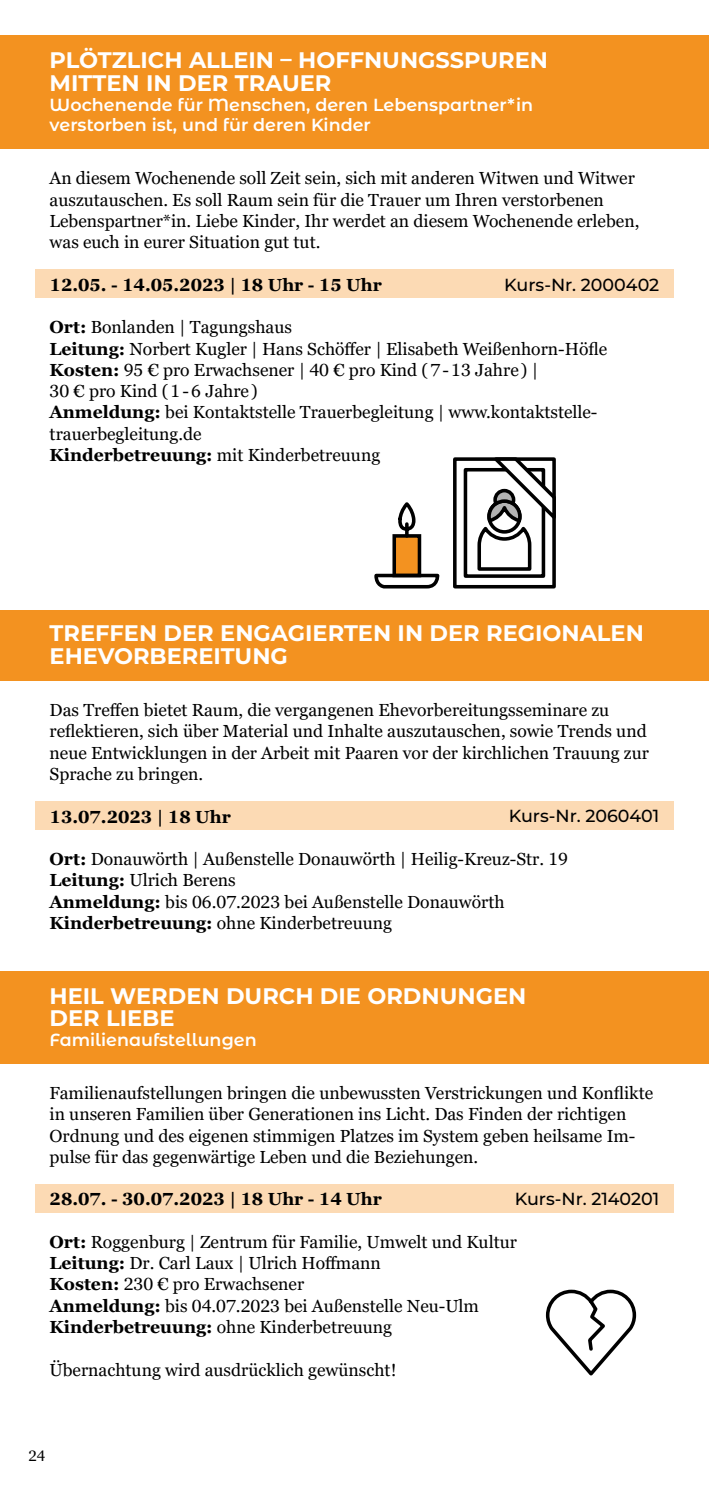
<style>
.page{position:relative;width:709px;height:1489px;background:#fff}
.page>*{position:absolute;margin:0;border:0;box-sizing:border-box;transform-origin:0 0}
.t1{font:700 22.5px/22.5px "Montserrat";color:#fff}
.t2{font:17.5px/21.2px "Georgia Pro";color:#000}
.t3{font:600 17.5px/20px "Montserrat Alternates";color:#fff}
.t4{font:700 17.5px "Georgia Pro";color:#000}
.t5{font:500 17.5px "Montserrat";color:#000}
.t6{font:15px "Georgia Pro";color:#000}
.s1{font-weight:700}
</style>
<div class="page">
<div style="left:0;top:35px;width:709px;height:114px;background:#f39220"></div>
<div style="left:35px;top:269px;width:638px;height:29px;background:#fcdab4"></div>
<div style="left:0;top:609px;width:709px;height:71px;background:#f39220"></div>
<div style="left:0;top:971px;width:709px;height:92px;background:#f39220"></div>
<div style="left:35px;top:801px;width:638px;height:28px;background:#fcdab4"></div>
<div style="left:35px;top:1183px;width:638px;height:29px;background:#fcdab4"></div>
<svg style="left:453px;top:457px;width:103px;height:132px"></svg>
<svg style="left:374px;top:502px;width:66px;height:87px"></svg>
<svg style="left:545px;top:1289px;width:92px;height:87px"></svg>
<p class="t1" style="left:50px;top:48px;width:385px">PLÖTZLICH ALLEIN – HOFFNUNGSSP</p>
<p class="t1" style="left:480px;top:48px;width:69px">UREN</p>
<p class="t1" style="left:50px;top:70px;width:202px">M ITTEN IN DER TRA</p>
<p class="t1" style="left:282px;top:70px;width:34px">UER</p>
<p class="t3" style="left:50px;top:94px;width:485px">Wochenende für Menschen, deren Lebenspartner*in verstorben ist, und für deren Kinder</p>
<p class="t2" style="left:50px;top:168px;width:591px">An diesem Wochenende soll Zeit sein, sich mit anderen Witwen und Witwer auszutauschen. Es soll Raum sein für die Trauer um Ihren verstorbenen Lebenspartner*in. Liebe Kinder, Ihr werdet an diesem Wochenende erleben, was euch in eurer Situation gut tut.</p>
<p class="t4" style="left:50px;top:274px;width:334px">12.05. - 14.05.2023 | 18 Uhr - 15 Uhr</p>
<p class="t2" style="left:50px;top:317px;width:559px"><span class="s1">Ort:</span> Bonlanden | Tagungshaus<br><span class="s1">Leitung:</span> Norbert Kugler | Hans Schöffer | Elisabeth Weißenhorn-Höfle <span class="s1">Kosten:</span> 95 € pro Erwachsener | 40 € pro Kind (7-13 Jahre ) |<br>30 € pro Kind (1-6 Jahre )<br><span class="s1">Anmeldung:</span> bei Kontaktstelle Trauerbegleitung | www.kontaktstelle&shy;trauerbegleitung.de<br><span class="s1">Kinderbetreuung:</span> mit Kinderbetreuung</p>
<p class="t5" style="left:504px;top:272px;width:156px">Kurs-N r. 2000402</p>
<p class="t1" style="left:50px;top:621px;width:16px">TRE</p>
<p class="t1" style="left:95px;top:621px;width:176px">FFEN DER ENGAG</p>
<p class="t1" style="left:305px;top:621px;width:198px">IERTEN IN DER REG</p>
<p class="t1" style="left:535px;top:621px;width:110px">IONALEN</p>
<p class="t1" style="left:50px;top:643px;width:133px">EHEVORBERE</p>
<p class="t1" style="left:213px;top:643px;width:74px">ITUNG</p>
<p class="t2" style="left:50px;top:700px;width:601px">Das Treffen bietet Raum, die vergangenen Ehevorbereitungsseminare zu reflektieren, sich über Material und Inhalte auszutauschen, sowie Trends und neue Entwicklungen in der Arbeit mit Paaren vor der kirchlichen Trauung zur Sprache zu bringen.</p>
<p class="t4" style="left:50px;top:806px;width:183px">13.07.2023 | 18 Uhr</p>
<p class="t2" style="left:50px;top:849px;width:520px"><span class="s1">Ort:</span> Donauwörth | Außenstelle Donauwörth | Heilig-Kreuz-Str. 19<br><span class="s1">Leitung:</span> Ulrich Berens<br><span class="s1">Anmeldung:</span> bis 06.07.2023 bei Außenstelle Donauwörth <span class="s1">Kinderbetreuung:</span> ohne Kinderbetreuung</p>
<p class="t5" style="left:509px;top:804px;width:152px">Kurs-N r. 2060401</p>
<p class="t1" style="left:50px;top:983px;width:478px">HEIL WERDEN DURCH DIE ORDNUNGEN<br>DER LIEBE</p>
<p class="t3" style="left:50px;top:1029px;width:208px">Familienaufstellungen</p>
<p class="t2" style="left:50px;top:1082px;width:605px">Familienaufstellungen bringen die unbewussten Verstrickungen und Konflikte in unseren Familien über Generationen ins Licht. Das Finden der richtigen Ordnung und des eigenen stimmigen Platzes im System geben heilsame Im&shy;pulse für das gegenwärtige Leben und die Beziehungen.</p>
<p class="t4" style="left:50px;top:1189px;width:334px">28.07. - 30.07.2023 | 18 Uhr - 14 Uhr</p>
<p class="t2" style="left:50px;top:1231px;width:469px"><span class="s1">Ort:</span> Roggenburg | Zentrum für Familie, Umwelt und Kultur <span class="s1">Leitung:</span> Dr. Carl Laux | Ulrich Hoffmann<br><span class="s1">Kosten:</span> 230 € pro Erwachsener<br><span class="s1">Anmeldung:</span> bis 04.07.2023 bei Außenstelle Neu-Ulm <span class="s1">Kinderbetreuung:</span> ohne Kinderbetreuung</p>
<p class="t2" style="left:50px;top:1359px;width:348px">Übernachtung wird ausdrücklich gewünscht!</p>
<p class="t5" style="left:515px;top:1186px;width:146px">Kurs-N r. 2140201</p>
<p class="t6" style="left:28px;top:1446px;width:18px">24</p>
</div>
